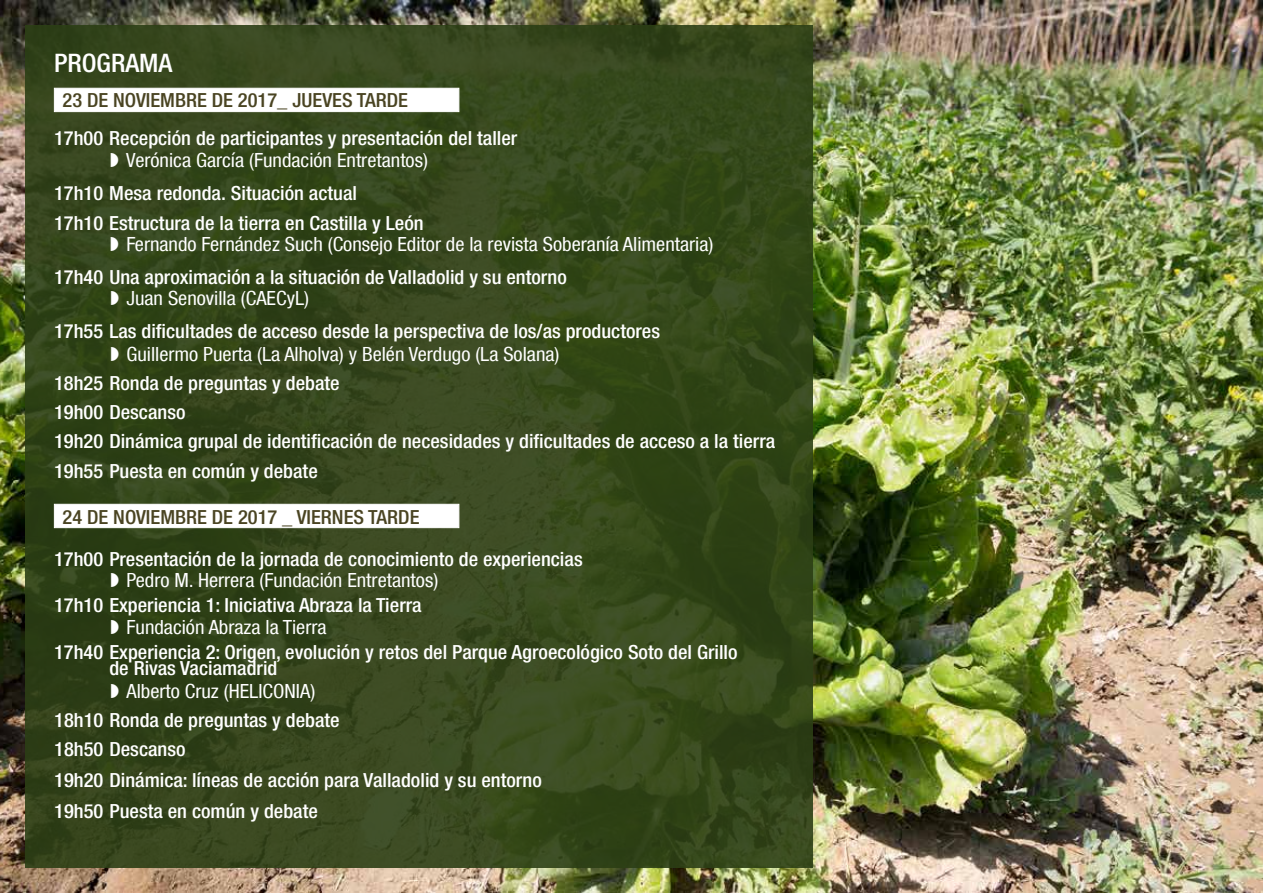
<style>
.page{position:relative;width:1263px;height:893px;background:#fff}
.page>*{position:absolute;margin:0;border:0;box-sizing:border-box;transform-origin:0 0}
.t1{font:500 condensed 25.5px "Helvetica Neue LT Com";color:#fff;scale:1.05 1}
.t2{font:500 condensed 19.5px/29.2px "Helvetica Neue LT Com";color:#fff;scale:1.05 1}
.t3{font:condensed 19.5px "Helvetica Neue LT Com";color:#fff;scale:1.05 1}
.t4{font:500 condensed 19.5px "Helvetica Neue LT Com";color:#4a4422;scale:1.05 1}
</style>
<div class="page">
<img style="left:1px;top:0;width:1262px;height:893px">
<div style="left:25px;top:25px;width:787px;height:842px;background:linear-gradient(to right,#34441c,#36491c)"></div>
<img style="left:0;top:0;width:1px;height:893px">
<div style="left:54px;top:88px;width:405px;height:24px;background:#fff;border:1px solid #fff"></div>
<div style="left:54px;top:504px;width:405px;height:24px;background:#fff;border:1px solid #fff"></div>
<svg style="left:111px;top:153px;width:7px;height:14px"></svg>
<svg style="left:111px;top:236px;width:7px;height:14px"></svg>
<svg style="left:111px;top:290px;width:7px;height:15px"></svg>
<svg style="left:111px;top:346px;width:7px;height:14px"></svg>
<svg style="left:111px;top:572px;width:8px;height:15px"></svg>
<svg style="left:111px;top:619px;width:8px;height:15px"></svg>
<svg style="left:111px;top:683px;width:8px;height:14px"></svg>
<h1 class="t1" style="left:54px;top:48px;width:114px">PROGRAMA</h1>
<p class="t4" style="left:62px;top:88px;width:331px">23 DE NOVIEMBRE DE 2017_ JUEVES TARDE</p>
<p class="t2" style="left:54px;top:123px;width:443px">17h00 Recepción de participantes y presentación del taller</p>
<p class="t3" style="left:126px;top:149px;width:289px">Verónica García (Fundación Entretantos)</p>
<p class="t2" style="left:54px;top:179px;width:353px">17h10 Mesa redonda. Situación actual<br>17h10 Estructura de la tierra en Castilla y León</p>
<p class="t3" style="left:126px;top:232px;width:561px">Fernando Fernández Such (Consejo Editor de la revista Soberanía Alimentaria)</p>
<p class="t2" style="left:54px;top:262px;width:490px">17h40 Una aproximación a la situación de Valladolid y su entorno</p>
<p class="t3" style="left:126px;top:286px;width:175px">Juan Senovilla (CAECyL)</p>
<p class="t2" style="left:54px;top:317px;width:579px">17h55 Las dificultades de acceso desde la perspectiva de los/as productores</p>
<p class="t3" style="left:126px;top:342px;width:414px">Guillermo Puerta (La Alholva) y Belén Verdugo (La Solana)</p>
<p class="t2" style="left:54px;top:368px;width:688px">18h25 Ronda de preguntas y debate<br>19h00 Descanso<br>19h20 Dinámica grupal de identificación de necesidades y dificultades de acceso a la tierra 19h55 Puesta en común y debate</p>
<p class="t4" style="left:63px;top:505px;width:341px">24 DE NOVIEMBRE DE 2017 _ VIERNES TARDE</p>
<p class="t2" style="left:54px;top:544px;width:505px">17h00 Presentación de la jornada de conocimiento de experiencias</p>
<p class="t3" style="left:126px;top:568px;width:299px">Pedro M. Herrera (Fundación Entretantos)</p>
<p class="t2" style="left:54px;top:590px;width:351px">17h10 Experiencia 1: Iniciativa Abraza la Tierra</p>
<p class="t3" style="left:126px;top:615px;width:192px">Fundación Abraza la Tierra</p>
<p class="t2" style="left:109px;top:643px;width:600px;line-height:16.5px;text-indent:-55px">17h40 Experiencia 2: Origen, evolución y retos del Parque Agroecológico Soto del Grillo de Rivas Vaciamadrid</p>
<p class="t3" style="left:126px;top:679px;width:181px">Alberto Cruz (HELICONIA)</p>
<p class="t2" style="left:54px;top:705px;width:466px;line-height:30.3px">18h10 Ronda de preguntas y debate<br>18h50 Descanso<br>19h20 Dinámica: líneas de acción para Valladolid y su entorno 19h50 Puesta en común y debate</p>
</div>
